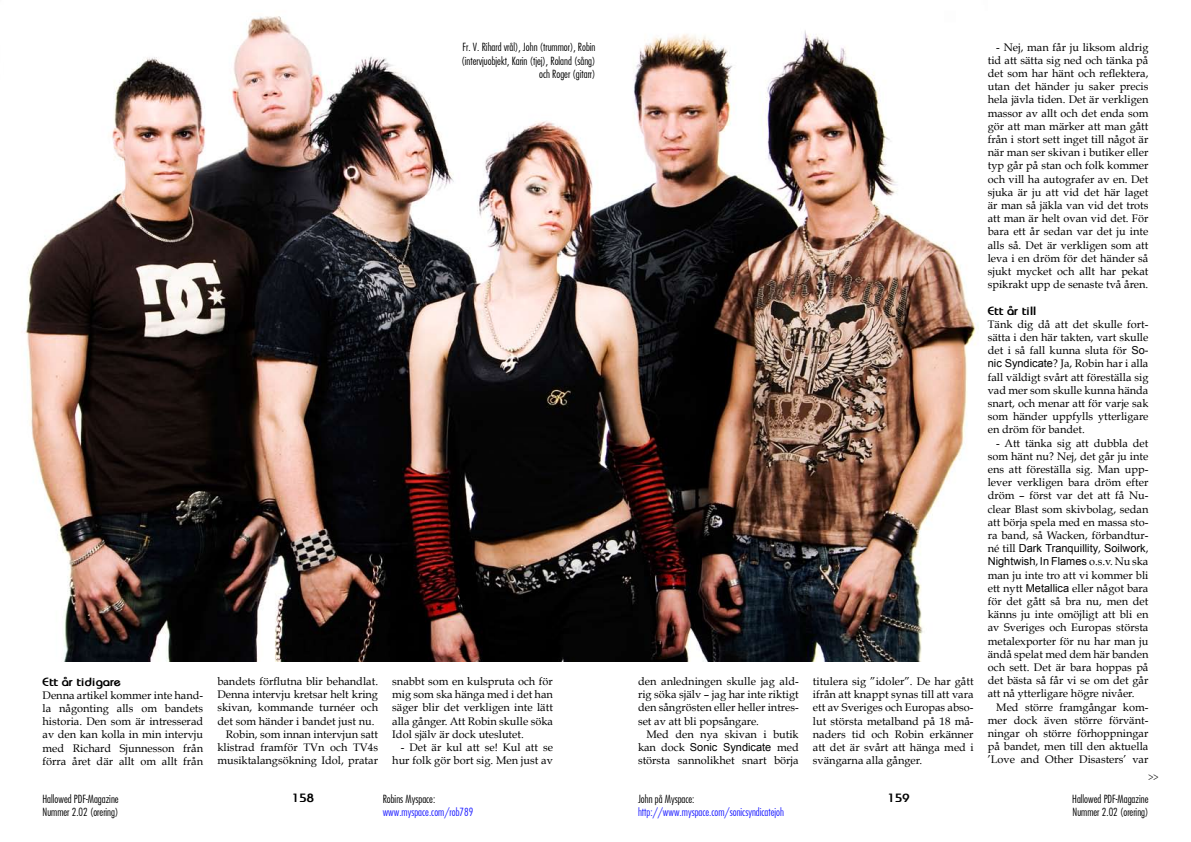
<style>
.page{position:relative;width:1191px;height:842px;background:#fff}
.page>*{position:absolute;margin:0;border:0;box-sizing:border-box;transform-origin:0 0}
.t1{font:700 12px "Bauhaus";color:#000}
.t2{font:11px/13.2px "Book Antiqua";color:#000;text-align:justify}
.t3{font:11px/13.2px "Fujiyama Light Plain";color:#000}
.t4{font:11px/13.2px "Arial";color:#000}
.t5{font:11px "Fujiyama Light Plain";color:#1b1bff}
.s1{font-family:"Book Antiqua"}
.s2{font-family:"Arial"}
</style>
<div class="page">
<img style="left:25px;top:16px;width:954px;height:645px">
<p class="t3" style="left:461px;top:41px;width:135px;text-align:right">Fr. V. Rihard vrål), John (trummor), Robin (intervjuobjekt, Karin (tjej), Roland (sång) och Roger (gitarr)</p>
<p class="t1" style="left:43px;top:674px;width:80px">Ett år tidigare</p>
<p class="t2" style="left:43px;top:688px;width:162px">Denna artikel kommer inte hand&shy;la någonting alls om bandets historia. Den som är intresserad av den kan kolla in min intervju med Richard Sjunnesson från förra året där allt om allt från</p>
<p class="t2" style="left:217px;top:675px;width:162px">bandets förflutna blir behandlat.</p>
<p class="t2" style="left:217px;top:688px;width:162px">Denna intervju kretsar helt kring</p>
<p class="t2" style="left:217px;top:701px;width:162px">skivan, kommande turnéer och</p>
<p class="t2" style="left:217px;top:714px;width:159px">det som händer i bandet just nu.</p>
<p class="t2" style="left:226px;top:727px;width:154px">Robin, som innan intervjun satt</p>
<p class="t2" style="left:217px;top:741px;width:162px">klistrad framför TVn och TV4s</p>
<p class="t2" style="left:217px;top:754px;width:162px">musiktalangsökning Idol, pratar</p>
<p class="t2" style="left:392px;top:675px;width:162px">snabbt som en kulspruta och för mig som ska hänga med i det han säger blir det verkligen inte lätt alla gånger. Att Robin skulle söka Idol själv är dock uteslutet.</p>
<p class="t2" style="left:392px;top:741px;width:162px;text-align:right">- Det är kul att se! Kul att se hur folk gör bort sig. Men just av</p>
<p class="t3" style="left:43px;top:792px;width:78px">Hallowed PDF-Magazine</p>
<p class="t1" style="left:292px;top:791px;width:23px">158</p>
<p class="t3" style="left:43px;top:805px;width:77px">Nummer 2.02 (orering)</p>
<p class="t3" style="left:383px;top:792px;width:54px">Robins Myspace:</p>
<p class="t5" style="left:383px;top:805px;width:92px">www.myspace.com/rob789</p>
<p class="t2" style="left:638px;top:675px;width:162px">den anledningen skulle jag ald&shy;rig söka själv – jag har inte riktigt den sångrösten eller heller intres&shy;set av att bli popsångare.</p>
<p class="t2" style="left:646px;top:727px;width:154px">Med den nya skivan i butik</p>
<p class="t4" style="left:638px;top:740px;width:162px"><span class="s1">kan dock</span> Sonic Syndicate <span class="s1">med</span></p>
<p class="t2" style="left:638px;top:754px;width:162px">största sannolikhet snart börja</p>
<p class="t3" style="left:638px;top:792px;width:58px">John på Myspace:</p>
<p class="t5" style="left:638px;top:805px;width:147px">http://www.myspace.com/sonicsyndicatejoh</p>
<p class="t2" style="left:813px;top:675px;width:162px">titulera sig ”idoler”. De har gått ifrån att knappt synas till att vara ett av Sveriges och Europas abso&shy;lut största metalband på 18 må&shy;naders tid och Robin erkänner att det är svårt att hänga med i svängarna alla gånger.</p>
<p class="t2" style="left:987px;top:40px;width:162px;text-indent:9px">- Nej, man får ju liksom aldrig tid att sätta sig ned och tänka på det som har hänt och reflektera, utan det händer ju saker precis hela jävla tiden. Det är verkligen massor av allt och det enda som gör att man märker att man gått från i stort sett inget till något är när man ser skivan i butiker eller typ går på stan och folk kommer och vill ha autografer av en. Det sjuka är ju att vid det här laget är man så jäkla van vid det trots att man är helt ovan vid det. För bara ett år sedan var det ju inte alls så. Det är verkligen som att leva i en dröm för det händer så sjukt mycket och allt har pekat spikrakt upp de senaste två åren.</p>
<p class="t1" style="left:987px;top:303px;width:50px">Ett år till</p>
<p class="t2" style="left:987px;top:317px;width:162px">Tänk dig då att det skulle fort&shy;sätta i den här takten, vart skulle det i så fall kunna sluta för <span class="s2">So&shy;nic Syndicate</span>? Ja, Robin har i alla fall väldigt svårt att föreställa sig vad mer som skulle kunna hända snart, och menar att för varje sak som händer uppfylls ytterligare en dröm för bandet.</p>
<p class="t2" style="left:987px;top:436px;width:162px;text-indent:9px">- Att tänka sig att dubbla det som hänt nu? Nej, det går ju inte ens att föreställa sig. Man upp&shy;lever verkligen bara dröm efter dröm – först var det att få Nu&shy;clear Blast som skivbolag, sedan att börja spela med en massa sto&shy;ra band, så Wacken, förbandtur-</p>
<p class="t4" style="left:987px;top:542px;width:162px"><span class="s1">né till</span> Dark Tranquillity<span class="s1">,</span> Soilwork<span class="s1">,<br></span>Nightwish<span class="s1">,</span> In Flames <span class="s1">o.s.v. Nu ska</span></p>
<p class="t2" style="left:987px;top:568px;width:162px">man ju inte tro att vi kommer bli ett nytt <span class="s2">Metallica</span> eller något bara för det gått så bra nu, men det känns ju inte omöjligt att bli en av Sveriges och Europas största metalexporter för nu har man ju ändå spelat med dem här banden och sett. Det är bara hoppas på det bästa så får vi se om det går att nå ytterligare högre nivåer.</p>
<p class="t2" style="left:987px;top:700px;width:162px;text-indent:9px">Med större framgångar kom&shy;mer dock även större förvänt&shy;ningar oh större förhoppningar på bandet, men till den aktuella ’Love and Other Disasters’ var</p>
<p class="t3" style="left:1148px;top:769px;width:11px">&gt;&gt;</p>
<p class="t1" style="left:888px;top:791px;width:23px">159</p>
<p class="t3" style="left:1072px;top:792px;width:78px">Hallowed PDF-Magazine<br>Nummer 2.02 (orering)</p>
</div>
